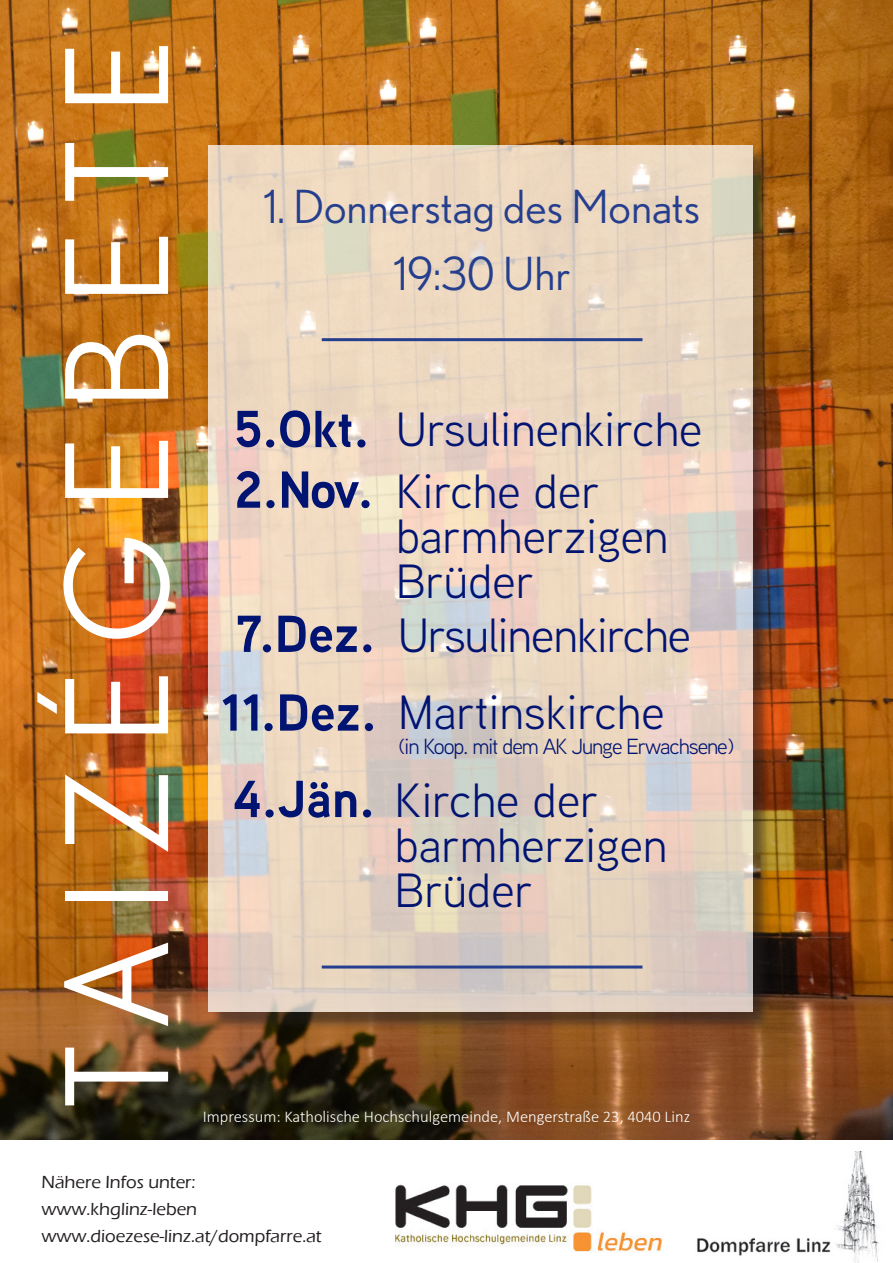
<style>
.page{position:relative;width:893px;height:1263px;background:#fff}
.page>*{position:absolute;margin:0;border:0;box-sizing:border-box;transform-origin:0 0}
.t1{font:141px "Nobel";letter-spacing:.17em;color:#fff}
.t2{font:48px/45px "Aaux Next";color:#011472}
.t3{font:48px "Aaux Next";letter-spacing:-.02em;color:#011472}
.t4{font:45.6px/66.3px "Nobel";color:#253f8e;text-align:center}
.t5{font:21.9px "Aaux Next";letter-spacing:-.05em;color:#011472}
.t6{font:500 18px "Eras ITC";color:#231f20}
.t7{font:300 16.5px "Calibri";color:#fff}
.s1{font-weight:700;font-size:51.9px}
</style>
<div class="page">
<img style="left:0;top:0;width:893px;height:1139px">
<img style="left:697px;top:1151px;width:182px;height:112px">
<img style="left:395px;top:1184px;width:267px;height:68px">
<div style="left:211px;top:148px;width:560px;height:883px;background:#231f20;opacity:.75"></div>
<svg style="left:208px;top:145px;width:545px;height:867px;background:#e7d4c2"></svg>
<hr style="left:322px;top:338px;width:320px;height:3px;background:#253f8e">
<hr style="left:322px;top:965px;width:320px;height:3px;background:#253f8e">
<p class="t1" style="left:37px;top:1110px;width:1073px;rotate:-90deg">TAIZÉGEBETE</p>
<p class="t4" style="left:264px;top:173px;width:438px">1. Donnerstag des Monats<br>19:30 Uhr</p>
<p class="t2" style="left:234px;top:405px;width:470px"><span class="s1">5.Okt.</span> Ursulinenkirche</p>
<p class="t2" style="left:234px;top:467px;width:367px"><span class="s1">2.Nov.</span> Kirche der</p>
<p class="t2" style="left:396px;top:512px;width:274px">barmherzigen</p>
<p class="t2" style="left:396px;top:557px;width:140px">Brüder</p>
<p class="t3" style="left:236px;top:603px;width:456px"><span class="s1">7.Dez.</span> Ursulinenkirche</p>
<p class="t2" style="left:221px;top:688px;width:445px"><span class="s1">11.Dez.</span> Martinskirche</p>
<p class="t5" style="left:398px;top:731px;width:337px">(in Koop. mit dem AK Junge Erwachsene)</p>
<p class="t2" style="left:395px;top:776px;width:274px;text-indent:-162px"><span class="s1">4.Jän.</span> Kirche der barmherzigen</p>
<p class="t2" style="left:395px;top:866px;width:140px">Brüder</p>
<p class="t7" style="left:203px;top:1107px;width:489px">Impressum: Katholische Hochschulgemeinde, Mengerstraße 23, 4040 Linz</p>
<p class="t6" style="left:41px;top:1171px;width:156px">Nähere Infos unter:</p>
<p class="t6" style="left:41px;top:1198px;width:157px">www.khglinz-leben</p>
<p class="t6" style="left:41px;top:1225px;width:282px">www.dioezese-linz.at/dompfarre.at</p>
</div>
